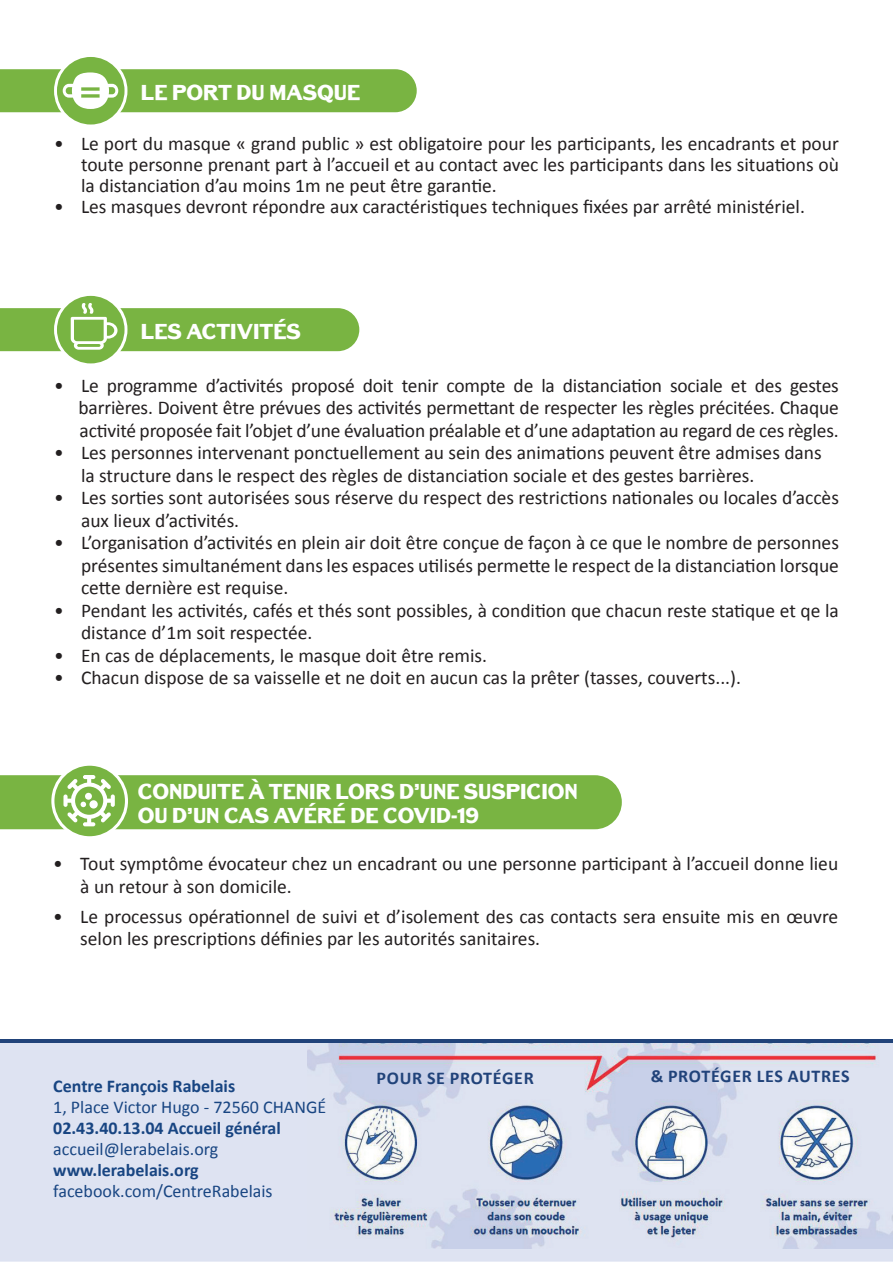
<style>
.page{position:relative;width:893px;height:1263px;background:#fff}
.page>*{position:absolute;margin:0;border:0;box-sizing:border-box;transform-origin:0 0}
.t1{font:21.45px/23.4px "Bench Grinder Titling";color:#fff}
.t2{font:19.5px/22.5px "Calibri";color:#231f20}
.t3{font:18px "Calibri";color:#184582}
.t4{font:700 18px "Calibri";color:#184582}
.t5{font:700 18px "Calibri";letter-spacing:.04em;color:#21437a}
</style>
<div class="page">
<svg style="left:53px;top:764px;width:73px;height:74px"></svg>
<div style="left:51px;top:763px;width:77px;height:76px;border:3px solid #fff;border-radius:50%"></div>
<svg style="left:0;top:775px;width:622px;height:54px;background:#80b84c"></svg>
<div style="left:0;top:1043px;width:893px;height:218px;background:#dee3f2"></div>
<img style="left:307px;top:1043px;width:586px;height:205px">
<hr style="left:0;top:1040px;width:893px;height:3px;background:#21437a">
<svg style="left:55px;top:294px;width:71px;height:71px"></svg>
<div style="left:54px;top:293px;width:73px;height:73px;border:3px solid #fff;border-radius:50%"></div>
<svg style="left:0;top:303px;width:359px;height:48px;background:#8dbf5e"></svg>
<svg style="left:55px;top:55px;width:71px;height:71px"></svg>
<div style="left:54px;top:54px;width:73px;height:73px;border:3px solid #fff;border-radius:50%"></div>
<svg style="left:0;top:69px;width:417px;height:43px;background:#85bb53"></svg>
<p class="t1" style="left:141px;top:81px;width:221px">LE PORT DU MASQUE</p>
<p class="t2" style="left:81px;top:132px;width:759px;line-height:21px;text-align:justify;text-indent:-27px">• Le port du masque « grand public » est obligatoire pour les participants, les encadrants et pour toute personne prenant part à l’accueil et au contact avec les participants dans les situations où la distanciation d’au moins 1m ne peut être garantie.</p>
<p class="t2" style="left:54px;top:195px;width:752px">• Les masques devront répondre aux caractéristiques techniques fixées par arrêté ministériel.</p>
<p class="t1" style="left:141px;top:319px;width:162px">LES ACTIVITÉS</p>
<p class="t2" style="left:79px;top:373px;width:762px;text-align:justify;text-indent:-25px">• Le programme d’activités proposé doit tenir compte de la distanciation sociale et des gestes barrières. Doivent être prévues des activités permettant de respecter les règles précitées. Chaque activité proposée fait l’objet d’une évaluation préalable et d’une adaptation au regard de ces règles.</p>
<p class="t2" style="left:81px;top:440px;width:742px;text-indent:-27px">• Les personnes intervenant ponctuellement au sein des animations peuvent être admises dans la structure dans le respect des règles de distanciation sociale et des gestes barrières.</p>
<p class="t2" style="left:81px;top:485px;width:759px;text-indent:-27px">• Les sorties sont autorisées sous réserve du respect des restrictions nationales ou locales d’accès aux lieux d’activités.</p>
<p class="t2" style="left:81px;top:530px;width:759px;text-align:justify;text-indent:-27px">• L’organisation d’activités en plein air doit être conçue de façon à ce que le nombre de personnes présentes simultanément dans les espaces utilisés permette le respect de la distanciation lorsque cette dernière est requise.</p>
<p class="t2" style="left:81px;top:598px;width:759px;text-indent:-27px">• Pendant les activités, cafés et thés sont possibles, à condition que chacun reste statique et qe la distance d’1m soit respectée.</p>
<p class="t2" style="left:54px;top:643px;width:435px">• En cas de déplacements, le masque doit être remis.</p>
<p class="t2" style="left:54px;top:665px;width:688px">• Chacun dispose de sa vaisselle et ne doit en aucun cas la prêter (tasses, couverts...).</p>
<p class="t1" style="left:138px;top:780px;width:442px">CONDUITE À TENIR LORS D’UNE SUSPICION<br>OU D’UN CAS AVÉRÉ DE COVID-19</p>
<p class="t2" style="left:80px;top:852px;width:759px;text-indent:-27px">• Tout symptôme évocateur chez un encadrant ou une personne participant à l’accueil donne lieu à un retour à son domicile.</p>
<p class="t2" style="left:80px;top:904px;width:759px;text-indent:-27px">• Le processus opérationnel de suivi et d’isolement des cas contacts sera ensuite mis en œuvre selon les prescriptions définies par les autorités sanitaires.</p>
<p class="t4" style="left:53px;top:1074px;width:183px">Centre François Rabelais</p>
<p class="t3" style="left:53px;top:1095px;width:274px">1, Place Victor Hugo - 72560 CHANGÉ</p>
<p class="t4" style="left:53px;top:1116px;width:229px">02.43.40.13.04 Accueil général</p>
<p class="t3" style="left:53px;top:1137px;width:167px">accueil@lerabelais.org</p>
<p class="t4" style="left:53px;top:1158px;width:147px">www.lerabelais.org</p>
<p class="t3" style="left:53px;top:1179px;width:221px">facebook.com/CentreRabelais</p>
<p class="t5" style="left:377px;top:1066px;width:159px">POUR SE PROTÉGER</p>
<p class="t5" style="left:651px;top:1064px;width:200px">&amp; PROTÉGER LES AUTRES</p>
</div>
